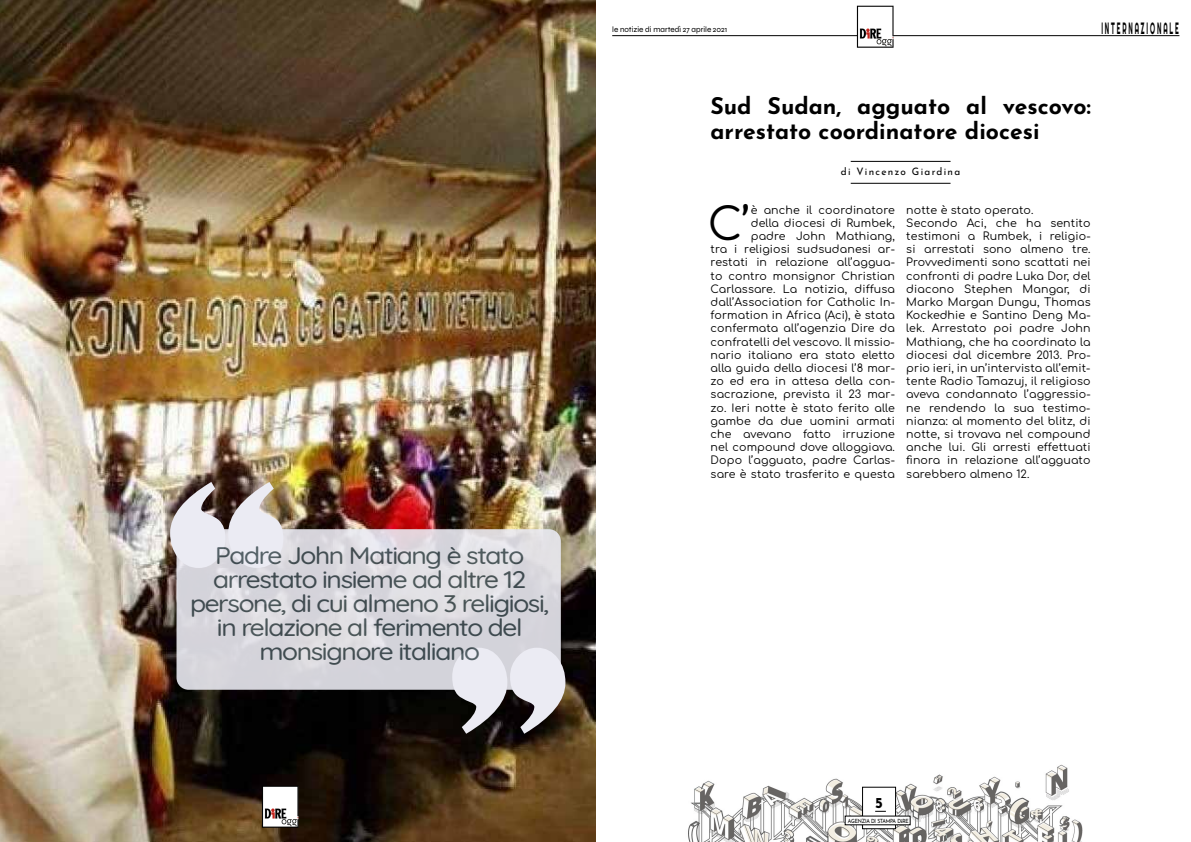
<style>
.page{position:relative;width:1191px;height:842px;background:#fff}
.page>*{position:absolute;margin:0;border:0;box-sizing:border-box;transform-origin:0 0}
.t1{font:44.8px "Comfortaa";color:#000}
.t2{font:300 24px/24px "Quicksand";letter-spacing:-.05em;color:#445258;text-align:center;scale:1.1 1}
.t3{font:700 23px/25px "Josefin Sans";color:#000}
.t4{font:16.4px "Righteous";letter-spacing:.29em;color:#000;scale:.39 1}
.t5{font:700 15px "Josefin Sans";color:#000}
.t6{font:11px/13.2px "Comfortaa";letter-spacing:.01em;color:#000;text-align:right}
.t7{font:10.2px "Josefin Sans";letter-spacing:.13em;color:#000}
.t8{font:8px "Syne";color:#000}
.t9{font:5.7px "Josefin Sans";letter-spacing:-.04em;color:#000;scale:.88 1}
.s1{font-weight:700}
</style>
<div class="page">
<img style="left:688px;top:764px;width:395px;height:78px">
<hr style="left:850px;top:183px;width:100px;height:1px;background:#000">
<hr style="left:850px;top:161px;width:100px;height:1px;background:#000">
<img style="left:0;top:0;width:595px;height:842px">
<img style="left:170px;top:482px;width:113px;height:86px">
<svg style="left:452px;top:648px;width:113px;height:86px;background:#706c6e"></svg>
<svg style="left:176px;top:529px;width:385px;height:161px;background:#dbdae0"></svg>
<hr style="left:612px;top:35px;width:567px;height:1px;background:#000">
<div style="left:862px;top:787px;width:34px;height:42px;background:#fff;border:1px solid #000"></div>
<div style="left:845px;top:816px;width:65px;height:9px;background:#fff"></div>
<img style="left:842px;top:5px;width:74px;height:42px">
<img style="left:247px;top:784px;width:73px;height:43px">
<h2 class="t2" style="left:190px;top:541px;width:328px">Padre John Matiang è stato arrestato insieme ad altre 12 persone, di cui almeno 3 religiosi, in relazione al ferimento del monsignore italiano</h2>
<p class="t8" style="left:612px;top:24px;width:117px">le notizie di martedì 27 aprile 2021</p>
<h3 class="t4" style="left:1101px;top:17px;width:200px">INTERNAZIONALE</h3>
<h3 class="t3" style="left:710px;top:91px;width:382px">Sud Sudan, agguato al vescovo: arrestato coordinatore diocesi</h3>
<p class="t7" style="left:841px;top:164px;width:121px">di Vincenzo Giardina</p>
<p class="t6" style="left:710px;top:202px;width:186px">è anche il coordinatore<br>della diocesi di Rumbek,<br>padre John Mathiang,<br>tra i religiosi sudsudanesi ar&shy;restati in relazione all’aggua&shy;to contro monsignor Christian<br>Carlassare. La notizia, diffusa dall’Association for Catholic In&shy;formation in Africa (Aci), è stata confermata all’agenzia Dire da confratelli del vescovo. Il missio&shy;nario italiano era stato eletto alla guida della diocesi l’8 mar&shy;zo ed era in attesa della con&shy;sacrazione, prevista il 23 mar&shy;zo. Ieri notte è stato ferito alle gambe da due uomini armati che avevano fatto irruzione nel compound dove alloggiava.<br>Dopo l’agguato, padre Carlas&shy;sare è stato trasferito e questa</p>
<p class="t6" style="left:906px;top:202px;width:186px;text-align:left">notte è stato operato.<br>Secondo Aci, che ha sentito testimoni a Rumbek, i religio&shy;si arrestati sono almeno tre.<br>Provvedimenti sono scattati nei confronti di padre Luka Dor, del diacono Stephen Mangar, di<br>Marko Margan Dungu, Thomas<br>Kockedhie e Santino Deng Ma&shy;lek. Arrestato poi padre John<br>Mathiang, che ha coordinato la diocesi dal dicembre 2013. Pro&shy;prio ieri, in un’intervista all’emit&shy;tente Radio Tamazuj, il religioso aveva condannato l’aggressio&shy;ne rendendo la sua testimo&shy;nianza: al momento del blitz, di notte, si trovava nel compound anche lui. Gli arresti effettuati finora in relazione all’agguato sarebbero almeno 12.</p>
<h1 class="t1" style="left:708px;top:183px;width:44px">C’</h1>
<h3 class="t5" style="left:875px;top:792px;width:9px">5</h3>
<p class="t9" style="left:848px;top:816px;width:71px">AGENZIA DI STAMPA D<span class="s1">i</span>RE</p>
</div>
